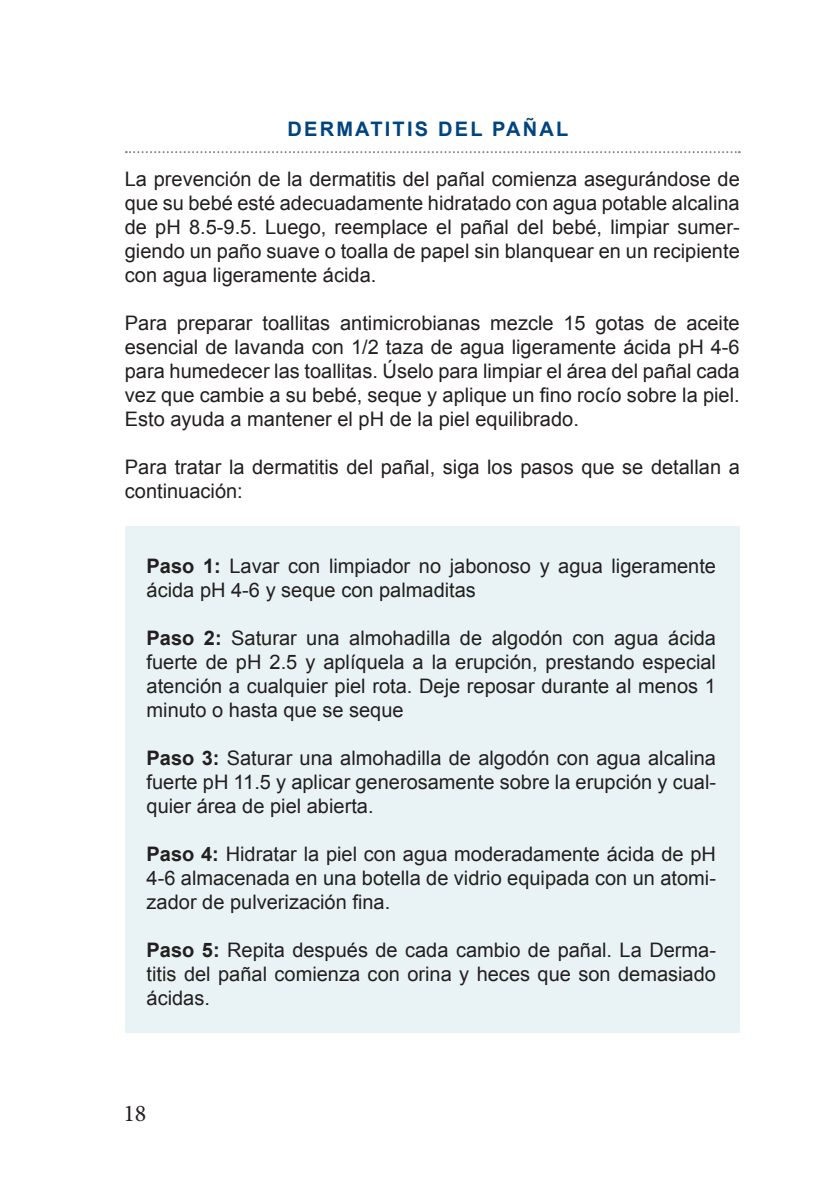
<style>
.page{position:relative;width:840px;height:1191px;background:#fff}
.page>*{position:absolute;margin:0;border:0;box-sizing:border-box;transform-origin:0 0}
.t1{font:24px "Minion Pro";color:#231f20}
.t2{font:20px/24px "Arial";color:#231f20;text-align:justify}
.t3{font:700 20px "Arial";letter-spacing:.11em;color:#00447f}
.s1{font-weight:700}
</style>
<div class="page">
<svg style="left:126px;top:151px;width:613px;height:2px"></svg>
<div style="left:125px;top:526px;width:614px;height:506px;background:#e9f3f6"></div>
<p class="t3" style="left:287px;top:116px;width:282px">DERMATITIS DEL PAÑAL</p>
<p class="t2" style="left:125px;top:167px;width:616px">La prevención de la dermatitis del pañal comienza asegurándose de que su bebé esté adecuadamente hidratado con agua potable alcalina de pH 8.5-9.5. Luego, reemplace el pañal del bebé, limpiar sumer&shy;giendo un paño suave o toalla de papel sin blanquear en un recipiente con agua ligeramente ácida.</p>
<p class="t2" style="left:125px;top:311px;width:616px">Para preparar toallitas antimicrobianas mezcle 15 gotas de aceite esencial de lavanda con 1/2 taza de agua ligeramente ácida pH 4-6 para humedecer las toallitas. Úselo para limpiar el área del pañal cada vez que cambie a su bebé, seque y aplique un fino rocío sobre la piel.<br>Esto ayuda a mantener el pH de la piel equilibrado.</p>
<p class="t2" style="left:125px;top:455px;width:616px">Para tratar la dermatitis del pañal, siga los pasos que se detallan a continuación:</p>
<p class="t2" style="left:146px;top:554px;width:570px"><span class="s1">Paso 1:</span> Lavar con limpiador no jabonoso y agua ligeramente ácida pH 4-6 y seque con palmaditas</p>
<p class="t2" style="left:146px;top:626px;width:570px"><span class="s1">Paso 2:</span> Saturar una almohadilla de algodón con agua ácida fuerte de pH 2.5 y aplíquela a la erupción, prestando especial atención a cualquier piel rota. Deje reposar durante al menos 1 minuto o hasta que se seque</p>
<p class="t2" style="left:146px;top:746px;width:570px"><span class="s1">Paso 3:</span> Saturar una almohadilla de algodón con agua alcalina fuerte pH 11.5 y aplicar generosamente sobre la erupción y cual&shy;quier área de piel abierta.</p>
<p class="t2" style="left:146px;top:842px;width:570px"><span class="s1">Paso 4:</span> Hidratar la piel con agua moderadamente ácida de pH 4-6 almacenada en una botella de vidrio equipada con un atomi&shy;zador de pulverización fina.</p>
<p class="t2" style="left:146px;top:938px;width:570px"><span class="s1">Paso 5:</span> Repita después de cada cambio de pañal. La Derma&shy;titis del pañal comienza con orina y heces que son demasiado ácidas.</p>
<p class="t1" style="left:123px;top:1096px;width:25px">18</p>
</div>
